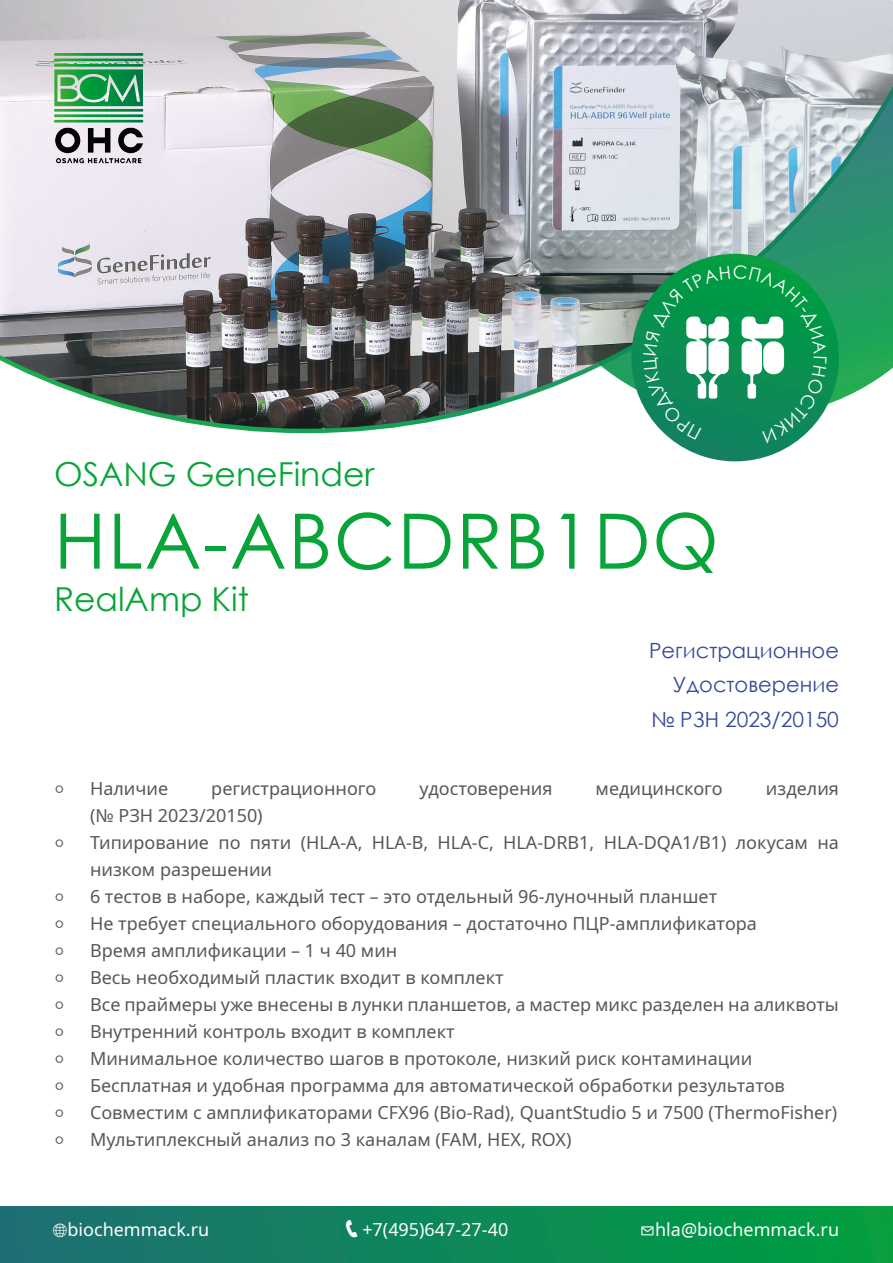
<style>
.page{position:relative;width:893px;height:1263px;background:#fff}
.page>*{position:absolute;margin:0;border:0;box-sizing:border-box;transform-origin:0 0}
.Head{font:76.5px "Century Gothic";letter-spacing:.02em;color:#09a439}
.Head_sm{font:33px "Century Gothic";color:#09a439}
.Head_sm-2{font:21px/34.5px "Century Gothic";color:#354999;text-align:right}
.t1{font:18px/27px "Noto Sans";color:#575756}
.BCM_contacts_white{font:18px "Noto Sans";color:#fff}
.s1{font-family:"Times New Roman";font-size:30px}
</style>
<div class="page">
<svg style="left:0;top:0;width:893px;height:433px;background:#a6afaf"></svg>
<img style="left:54px;top:126px;width:89px;height:38px">
<svg style="left:54px;top:53px;width:89px;height:70px;background:#5aaf79"></svg>
<div style="left:0;top:1206px;width:893px;height:57px;background:linear-gradient(to right,#1f6f75,#00a03e)"></div>
<svg style="left:631px;top:254px;width:208px;height:207px;background:#0e8d54"></svg>
<svg style="left:53px;top:1224px;width:14px;height:13px"></svg>
<svg style="left:346px;top:1220px;width:11px;height:17px"></svg>
<svg style="left:643px;top:265px;width:184px;height:178px;background:#32a06d"></svg>
<p class="Head_sm" style="left:54px;top:451px;width:322px">OSANG GeneFinder</p>
<p class="Head" style="left:54px;top:487px;width:666px">HLA-ABCDRB1DQ</p>
<p class="Head_sm" style="left:54px;top:576px;width:196px">RealAmp Kit</p>
<p class="Head_sm-2" style="left:649px;top:633px;width:191px">Регистрационное<br>Удостоверение № РЗН 2023/20150</p>
<p class="t1" style="left:54px;top:775px;width:116px"><span class="s1">◦</span> Наличие</p>
<p class="t1" style="left:211px;top:775px;width:167px">регистрационного</p>
<p class="t1" style="left:420px;top:775px;width:134px">удостоверения</p>
<p class="t1" style="left:596px;top:775px;width:129px">медицинского</p>
<p class="t1" style="left:766px;top:775px;width:75px">изделия</p>
<p class="t1" style="left:90px;top:802px;width:174px">(№ РЗН 2023/20150)</p>
<p class="t1" style="left:90px;top:829px;width:750px;text-indent:-36px"><span class="s1">◦</span> Типирование по пяти (HLA-A, HLA-B, HLA-C, HLA-DRB1, HLA-DQA1/B1) локусам на низком разрешении</p>
<p class="t1" style="left:54px;top:883px;width:665px"><span class="s1">◦</span> 6 тестов в наборе, каждый тест – это отдельный 96-луночный планшет</p>
<p class="t1" style="left:54px;top:910px;width:705px"><span class="s1">◦</span> Не требует специального оборудования – достаточно ПЦР-амплификатора</p>
<p class="t1" style="left:54px;top:937px;width:345px"><span class="s1">◦</span> Время амплификации – 1 ч 40 мин</p>
<p class="t1" style="left:54px;top:964px;width:451px"><span class="s1">◦</span> Весь необходимый пластик входит в комплект</p>
<p class="t1" style="left:54px;top:991px;width:786px"><span class="s1">◦</span> Все праймеры уже внесены в лунки планшетов, а мастер микс разделен на аликвоты</p>
<p class="t1" style="left:54px;top:1018px;width:402px"><span class="s1">◦</span> Внутренний контроль входит в комплект</p>
<p class="t1" style="left:54px;top:1045px;width:700px"><span class="s1">◦</span> Минимальное количество шагов в протоколе, низкий риск контаминации</p>
<p class="t1" style="left:54px;top:1072px;width:732px"><span class="s1">◦</span> Бесплатная и удобная программа для автоматической обработки результатов</p>
<p class="t1" style="left:54px;top:1099px;width:785px"><span class="s1">◦</span> Совместим с амплификаторами CFX96 (Bio-Rad), QuantStudio 5 и 7500 (ThermoFisher)</p>
<p class="t1" style="left:54px;top:1126px;width:519px"><span class="s1">◦</span> Мультиплексный анализ по 3 каналам (FAM, HEX, ROX)</p>
<p class="BCM_contacts_white" style="left:67px;top:1217px;width:143px">biochemmack.ru</p>
<p class="BCM_contacts_white" style="left:362px;top:1217px;width:147px">+7(495)647-27-40</p>
<p class="BCM_contacts_white" style="left:640px;top:1217px;width:200px">✉hla@biochemmack.ru</p>
</div>
